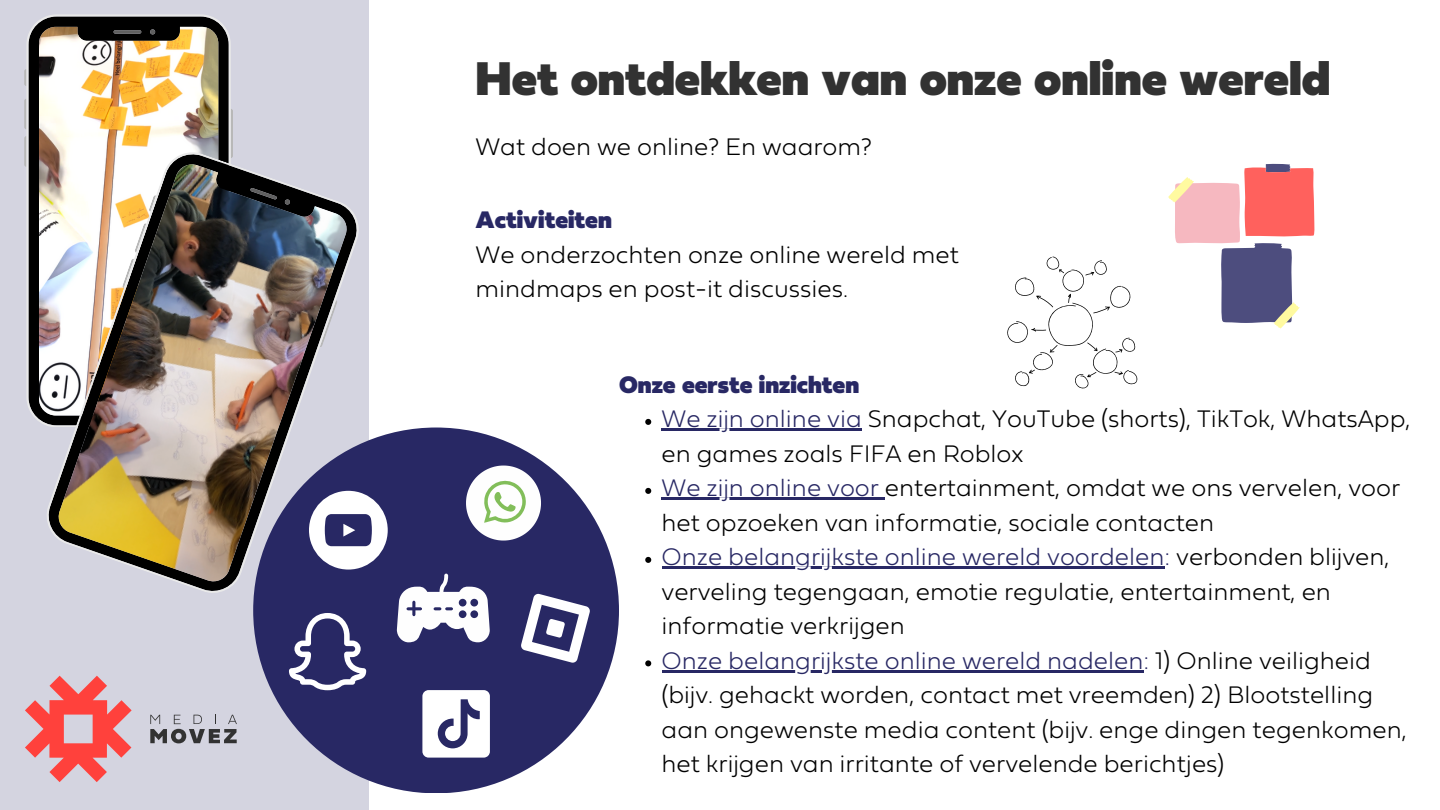
<style>
.page{position:relative;width:1440px;height:810px;background:#fff}
.page>*{position:absolute;margin:0;border:0;box-sizing:border-box;transform-origin:0 0}
.t1{font:49.4px "Fieldwork Geo Fat";color:#323232}
.t2{font:100 25px/34.5px "Fieldwork Geo";color:#000}
.t3{font:25px "Fieldwork Geo Fat";color:#282864}
.s1{color:#282864}
</style>
<div class="page">
<div style="left:0;top:0;width:369px;height:810px;background:#d4d4e0"></div>
<svg style="left:1007px;top:257px;width:130px;height:131px"></svg>
<svg style="left:1168px;top:164px;width:147px;height:165px"></svg>
<div style="left:253px;top:428px;width:366px;height:365px;background:#282864;border-radius:50%"></div>
<svg style="left:360px;top:492px;width:28px;height:76px"></svg>
<svg style="left:466px;top:466px;width:75px;height:75px"></svg>
<svg style="left:422px;top:690px;width:68px;height:68px;background:#d7d7e2"></svg>
<svg style="left:289px;top:613px;width:77px;height:77px"></svg>
<svg style="left:397px;top:574px;width:93px;height:68px"></svg>
<svg style="left:25px;top:676px;width:107px;height:106px"></svg>
<svg style="left:150px;top:715px;width:87px;height:28px"></svg>
<svg style="left:24px;top:69px;width:2px;height:17px"></svg>
<svg style="left:24px;top:99px;width:2px;height:30px"></svg>
<svg style="left:24px;top:136px;width:2px;height:31px"></svg>
<svg style="left:231px;top:109px;width:2px;height:42px"></svg>
<img style="left:26px;top:14px;width:205px;height:410px">
<svg style="left:645px;top:419px;width:6px;height:6px"></svg>
<hr style="left:662px;top:429px;width:200px;height:2px;background:#282864">
<svg style="left:645px;top:488px;width:6px;height:6px"></svg>
<hr style="left:662px;top:498px;width:223px;height:2px;background:#282864">
<svg style="left:645px;top:557px;width:6px;height:6px"></svg>
<hr style="left:662px;top:567px;width:502px;height:2px;background:#282864">
<svg style="left:645px;top:660px;width:6px;height:6px"></svg>
<hr style="left:662px;top:670px;width:481px;height:2px;background:#282864">
<img style="left:43px;top:151px;width:317px;height:446px">
<svg style="left:521px;top:594px;width:69px;height:69px"></svg>
<h1 class="t1" style="left:476px;top:61px;width:856px">Het ontdekken van onze online wereld</h1>
<p class="t2" style="left:476px;top:131px;width:398px">Wat doen we online? En waarom?</p>
<p class="t3" style="left:476px;top:211px;width:138px">Activiteiten</p>
<p class="t2" style="left:476px;top:239px;width:485px">We onderzochten onze online wereld met mindmaps en post-it discussies.</p>
<p class="t3" style="left:619px;top:375px;width:242px">Onze eerste inzichten</p>
<p class="t2" style="left:662px;top:404px;width:751px"><span class="s1">We zij n online via</span> Snapchat, YouTube (shorts), TikTok, WhatsApp, en games zoals FIFA en Roblox<br><span class="s1">We zijn online voor</span> entertainment, omdat we ons vervelen, voor het opzoeken van informatie, sociale contacten<br><span class="s1">Onze belangrijkste online wereld voordelen:</span> verbonden blijven, verveling tegengaan, emotie regulatie, entertainment, en informatie verkrijgen<br><span class="s1">Onze belangrijkste online wereld nadelen:</span> 1) Online veiligheid (bijv. gehackt worden, contact met vreemden) 2) Blootstelling aan ongewenste media content (bijv. enge dingen tegenkomen, het krijgen van irritante of vervelende berichtjes)</p>
</div>
